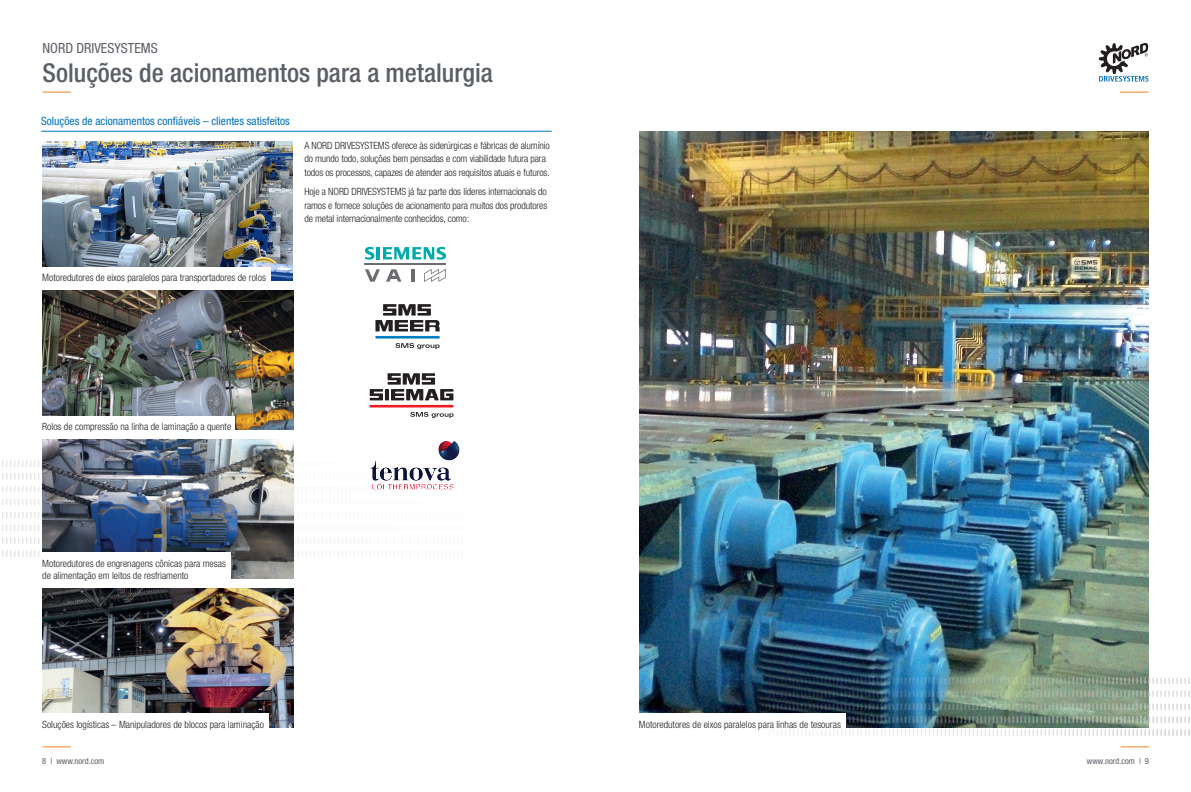
<style>
.page{position:relative;width:1191px;height:792px;background:#fff}
.page>*{position:absolute;margin:0;border:0;box-sizing:border-box;transform-origin:0 0}
.t1{font:500 condensed 26px "Helvetica Neue LT Std";color:#5b5f66}
.t2{font:condensed 14px "Helvetica Neue LT Std";color:#5b5f66}
.t3{font:condensed 11.5px "Helvetica Neue LT Std";color:#0072bc}
.t4{font:300 condensed 10px/13.5px "Helvetica Neue LT Std";letter-spacing:-.01em;color:#231f20}
.t5{font:condensed 8.5px "Helvetica Neue LT Std";color:#5b5f66}
</style>
<div class="page">
<svg style="left:43px;top:746px;width:28px;height:1px"></svg>
<svg style="left:43px;top:92px;width:28px;height:1px"></svg>
<svg style="left:1120px;top:92px;width:28px;height:1px"></svg>
<svg style="left:1098px;top:43px;width:50px;height:39px"></svg>
<svg style="left:1120px;top:746px;width:29px;height:1px"></svg>
<img style="left:2px;top:459px;width:452px;height:100px">
<hr style="left:41px;top:131px;width:510px;height:1px;background:#0072bc">
<img style="left:43px;top:588px;width:250px;height:139px">
<img style="left:43px;top:439px;width:250px;height:139px">
<img style="left:43px;top:291px;width:250px;height:139px">
<img style="left:43px;top:142px;width:249px;height:139px">
<div style="left:42px;top:267px;width:228px;height:14px;background:#fff"></div>
<div style="left:42px;top:416px;width:193px;height:14px;background:#fff"></div>
<div style="left:42px;top:552px;width:189px;height:27px;background:#fff"></div>
<div style="left:42px;top:714px;width:227px;height:14px;background:#fff"></div>
<img style="left:639px;top:131px;width:509px;height:582px">
<img style="left:766px;top:676px;width:424px;height:60px">
<svg style="left:365px;top:247px;width:9px;height:13px"></svg>
<hr style="left:376px;top:247px;width:4px;height:12px;background:#00aaad">
<svg style="left:383px;top:247px;width:63px;height:13px"></svg>
<hr style="left:365px;top:264px;width:81px;height:1px;background:#6c6d70">
<svg style="left:386px;top:269px;width:15px;height:13px"></svg>
<svg style="left:365px;top:269px;width:15px;height:13px"></svg>
<svg style="left:411px;top:269px;width:3px;height:13px"></svg>
<svg style="left:424px;top:269px;width:22px;height:13px"></svg>
<svg style="left:395px;top:343px;width:44px;height:6px"></svg>
<hr style="left:375px;top:336px;width:64px;height:3px;background:#007ec5">
<svg style="left:375px;top:304px;width:64px;height:27px"></svg>
<svg style="left:410px;top:412px;width:43px;height:6px"></svg>
<hr style="left:369px;top:405px;width:84px;height:3px;background:#ee1d23">
<svg style="left:370px;top:373px;width:83px;height:27px"></svg>
<hr style="left:385px;top:389px;width:4px;height:11px;background:#231f20">
<img style="left:438px;top:441px;width:8px;height:14px">
<div style="left:639px;top:714px;width:207px;height:14px;background:#fff"></div>
<h2 class="t2" style="left:43px;top:40px;width:117px">NORD DRIVESYSTEMS</h2>
<h1 class="t1" style="left:43px;top:57px;width:452px">Soluções de acionamentos para a metalurgia</h1>
<p class="t3" style="left:41px;top:114px;width:250px">Soluções de acionamentos confiáveis – clientes satisfeitos</p>
<p class="t4" style="left:304px;top:139px;width:247px">A NORD DRIVESYSTEMS oferece às siderúrgicas e fábricas de alumínio do mundo todo, soluções bem pensadas e com viabilidade futura para</p>
<p class="t4" style="left:304px;top:166px;width:247px">todos os processos, capazes de atender aos requisitos atuais e futuros.</p>
<p class="t4" style="left:304px;top:185px;width:244px">Hoje a NORD DRIVESYSTEMS já faz parte dos líderes internacionais do ramos e fornece soluções de acionamento para muitos dos produtores</p>
<p class="t4" style="left:304px;top:212px;width:166px">de metal internacionalmente conhecidos, como:</p>
<p class="t4" style="left:42px;top:271px;width:225px">Motoredutores de eixos paralelos para transportadores de rolos</p>
<p class="t4" style="left:42px;top:420px;width:190px">Rolos de compressão na linha de laminação a quente</p>
<p class="t4" style="left:42px;top:557px;width:185px">Motoredutores de engrenagens cônicas para mesas</p>
<p class="t4" style="left:42px;top:569px;width:148px">de alimentação em leitos de resfriamento</p>
<p class="t4" style="left:42px;top:717px;width:223px">Soluções logísticas – Manipuladores de blocos para laminação</p>
<p class="t4" style="left:639px;top:718px;width:203px">Motoredutores de eixos paralelos para linhas de tesouras</p>
<p class="t5" style="left:42px;top:756px;width:64px">8 | www.nord.com</p>
<p class="t5" style="left:1087px;top:756px;width:64px">www.nord.com | 9</p>
</div>
